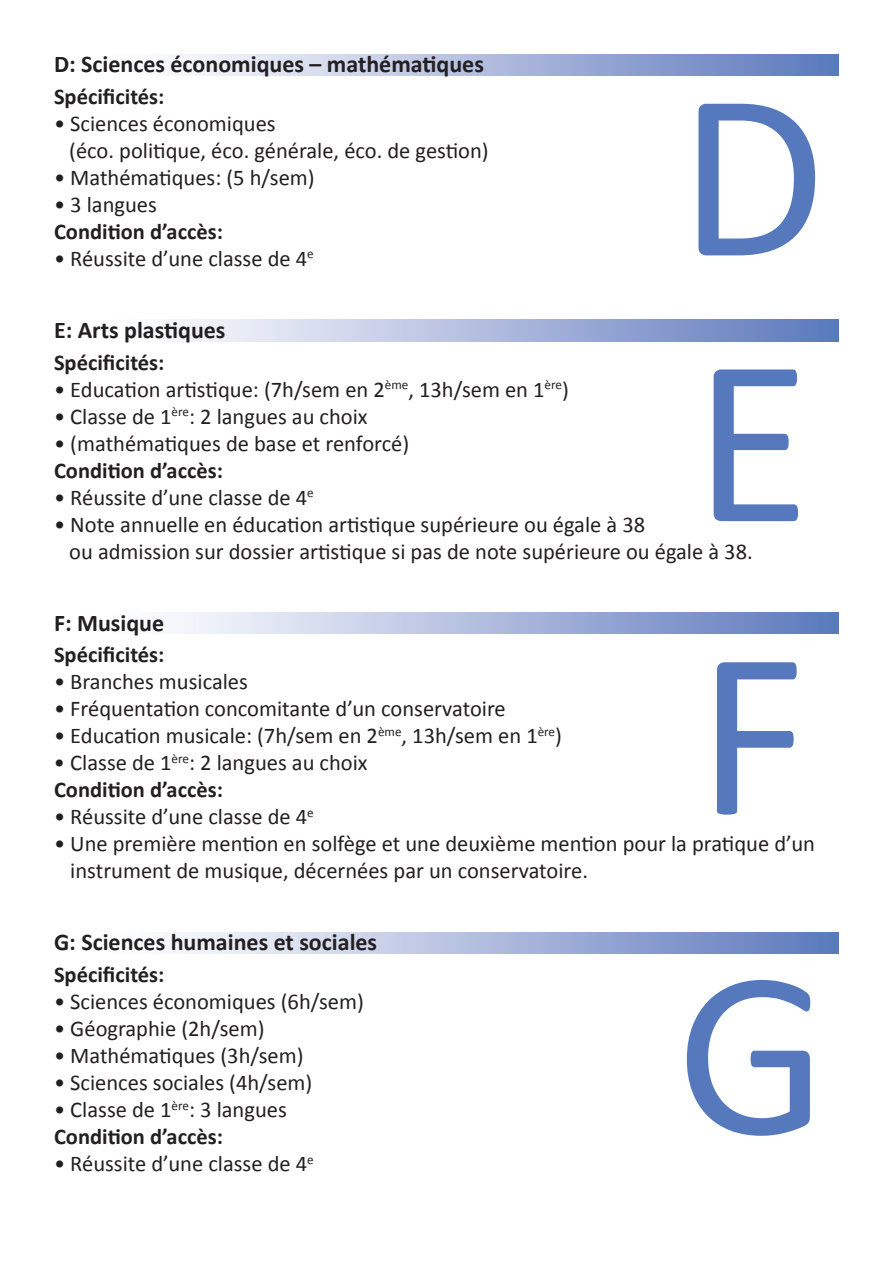
<style>
.page{position:relative;width:893px;height:1263px;background:#fff}
.page>*{position:absolute;margin:0;border:0;box-sizing:border-box;transform-origin:0 0}
.t1{font:240px/265.6px "Calibri";color:#5679bd}
.t2{font:700 24px "Calibri";color:#231f20}
.t3{font:22.5px/27px "Calibri";color:#231f20}
.t4{font:700 22.5px "Calibri";color:#231f20}
.s1{font-weight:700}
.s2{color:#fff}
</style>
<div class="page">
<div style="left:54px;top:54px;width:785px;height:21px;background:linear-gradient(to right,#fff,#5f7abe)"></div>
<div style="left:54px;top:320px;width:785px;height:21px;background:linear-gradient(to right,#fff,#5f7abe)"></div>
<div style="left:54px;top:613px;width:785px;height:21px;background:linear-gradient(to right,#fff,#5f7abe)"></div>
<div style="left:54px;top:932px;width:785px;height:22px;background:linear-gradient(to right,#fff,#5f7abe)"></div>
<p class="t2" style="left:54px;top:49px;width:431px">D: Sciences économiques – mathématiques</p>
<p class="t4" style="left:54px;top:82px;width:112px">Spécificités:</p>
<p class="t3" style="left:69px;top:110px;width:421px;text-indent:-15px">• Sciences économiques<br>(éco. politique, éco. générale, éco. de gestion)</p>
<p class="t3" style="left:54px;top:164px;width:262px">• Mathématiques: (5 h/sem)</p>
<p class="t3" style="left:54px;top:191px;width:104px">• 3 langues</p>
<p class="t4" style="left:54px;top:217px;width:171px">Condition d’accès:</p>
<p class="t3" style="left:54px;top:245px;width:261px">• Réussite d’une classe de 4<sup>e</sup></p>
<h1 class="t1" style="left:678px;top:44px;width:149px">D<br>E</h1>
<p class="t2" style="left:54px;top:314px;width:173px">E: Arts plastiques</p>
<p class="t4" style="left:54px;top:348px;width:112px">Spécificités:</p>
<p class="t3" style="left:54px;top:376px;width:516px">• Education artistique: (7h/sem en 2<sup>ème</sup>, 13h/sem en 1<sup>ère</sup>)</p>
<p class="t3" style="left:54px;top:403px;width:315px">• Classe de 1<sup>ère</sup>: 2 langues au choix</p>
<p class="t3" style="left:54px;top:430px;width:357px">• (mathématiques de base et renforcé)</p>
<p class="t4" style="left:54px;top:456px;width:171px">Condition d’accès:</p>
<p class="t3" style="left:54px;top:484px;width:261px">• Réussite d’une classe de 4<sup>e</sup></p>
<p class="t3" style="left:69px;top:511px;width:685px;text-indent:-15px">• Note annuelle en éducation artistique supérieure ou égale à 38<br>ou admission sur dossier artistique si pas de note supérieure ou égale à 38.</p>
<p class="t2" style="left:54px;top:607px;width:112px">F: Musique</p>
<p class="t4" style="left:54px;top:640px;width:112px">Spécificités:</p>
<p class="t3" style="left:54px;top:668px;width:195px">• Branches musicales</p>
<p class="t3" style="left:54px;top:695px;width:453px">• Fréquentation concomitante d’un conservatoire</p>
<p class="t3" style="left:54px;top:722px;width:509px">• Education musicale: (7h/sem en 2<sup>ème</sup>, 13h/sem en 1<sup>ère</sup>)</p>
<p class="t3" style="left:54px;top:749px;width:315px">• Classe de 1<sup>ère</sup>: 2 langues au choix<br><span class="s1">Condition d’accès:</span></p>
<p class="t3" style="left:54px;top:803px;width:261px">• Réussite d’une classe de 4<sup>e</sup></p>
<p class="t3" style="left:54px;top:830px;width:762px">• Une première mention en solfège et une deuxième mention pour la pratique d’un</p>
<p class="t3" style="left:54px;top:857px;width:535px"><span class="s2">•</span> instrument de musique, décernées par un conservatoire.</p>
<h1 class="t1" style="left:676px;top:575px;width:153px;line-height:319.6px">F<br>G</h1>
<p class="t2" style="left:54px;top:927px;width:325px">G: Sciences humaines et sociales</p>
<p class="t4" style="left:54px;top:960px;width:112px">Spécificités:</p>
<p class="t3" style="left:54px;top:988px;width:311px">• Sciences économiques (6h/sem)</p>
<p class="t3" style="left:54px;top:1015px;width:212px">• Géographie (2h/sem)</p>
<p class="t3" style="left:54px;top:1042px;width:251px">• Mathématiques (3h/sem)</p>
<p class="t3" style="left:54px;top:1069px;width:260px">• Sciences sociales (4h/sem)</p>
<p class="t3" style="left:54px;top:1096px;width:234px">• Classe de 1<sup>ère</sup>: 3 langues<br><span class="s1">Condition d’accès:</span></p>
<p class="t3" style="left:54px;top:1150px;width:261px">• Réussite d’une classe de 4<sup>e</sup></p>
</div>
